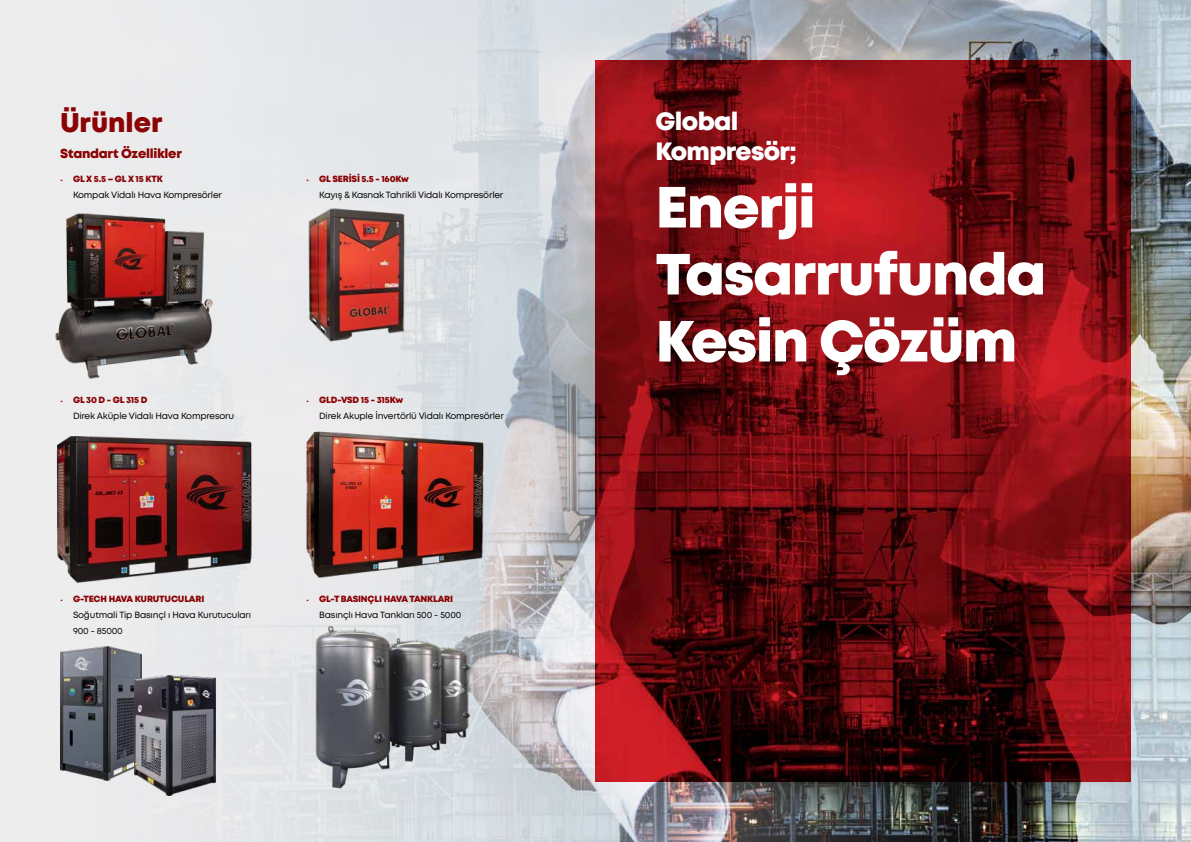
<style>
.page{position:relative;width:1191px;height:842px;background:#fff}
.page>*{position:absolute;margin:0;border:0;box-sizing:border-box;transform-origin:0 0}
.t1{font:800 57.9px/67px "Mont";letter-spacing:-.025em;color:#fff}
.t2{font:800 27.1px "Mont";color:#8b0304}
.t3{font:800 25px/30px "Mont";letter-spacing:-.025em;color:#fff}
.t4{font:800 13px "Mont";letter-spacing:-.02em;color:#8b0304}
.t5{font:9px/16px "Mont";letter-spacing:-.02em;color:#000}
.s1{color:#8b0304}
.s2{font-weight:800;color:#8b0304}
</style>
<div class="page">
<img style="left:0;top:0;width:1191px;height:842px">
<img style="left:306px;top:206px;width:102px;height:143px">
<img style="left:60px;top:646px;width:82px;height:134px">
<img style="left:135px;top:676px;width:80px;height:119px">
<img style="left:306px;top:652px;width:175px;height:152px">
<img style="left:595px;top:60px;width:536px;height:722px">
<img style="left:52px;top:436px;width:180px;height:161px">
<img style="left:30px;top:206px;width:207px;height:183px">
<img style="left:232px;top:421px;width:335px;height:231px">
<h2 class="t2" style="left:60px;top:104px;width:104px">Ürünler</h2>
<h3 class="t4" style="left:60px;top:145px;width:123px">Standart Özellikler</h3>
<p class="t5" style="left:73px;top:170px;width:150px;text-indent:-13px"><span class="s1">•</span> <span class="s2">GL X 5.5 – GL X 15 KTK<br></span>Kompak Vidalı Hava Kompresörler</p>
<p class="t5" style="left:319px;top:170px;width:186px;text-indent:-13px"><span class="s1">•</span> <span class="s2">GL SERİSİ 5.5 - 160Kw<br></span>Kayış &amp; Kasnak Tahrikli Vidalı Kompresörler</p>
<p class="t5" style="left:73px;top:392px;width:163px;text-indent:-13px"><span class="s1">•</span> <span class="s2">GL 30 D - GL 315 D<br></span>Direk Aküple Vidalı Hava Kompresoru</p>
<p class="t5" style="left:319px;top:392px;width:186px;text-indent:-13px"><span class="s1">•</span> <span class="s2">GLD-VSD 15 - 315Kw<br></span>Direk Akuple İnvertörlü Vidalı Kompresörler</p>
<p class="t5" style="left:73px;top:591px;width:180px;text-indent:-13px"><span class="s1">•</span> <span class="s2">G-TECH HAVA KURUTUCULARI<br></span>Soğutmali Tip Basınçl ı Hava Kurutucuları<br>900 - 85000</p>
<p class="t5" style="left:319px;top:591px;width:144px;text-indent:-13px"><span class="s1">•</span> <span class="s2">GL-T BASINÇLI HAVA TANKLARI<br></span>Basınçlı Hava Tankları 500 - 5000</p>
<h3 class="t3" style="left:655px;top:107px;width:143px">Global<br>Kompresör;</h3>
<h1 class="t1" style="left:655px;top:174px;width:392px">Enerji<br>Tasarrufunda<br>Kesin Çözüm</h1>
</div>
